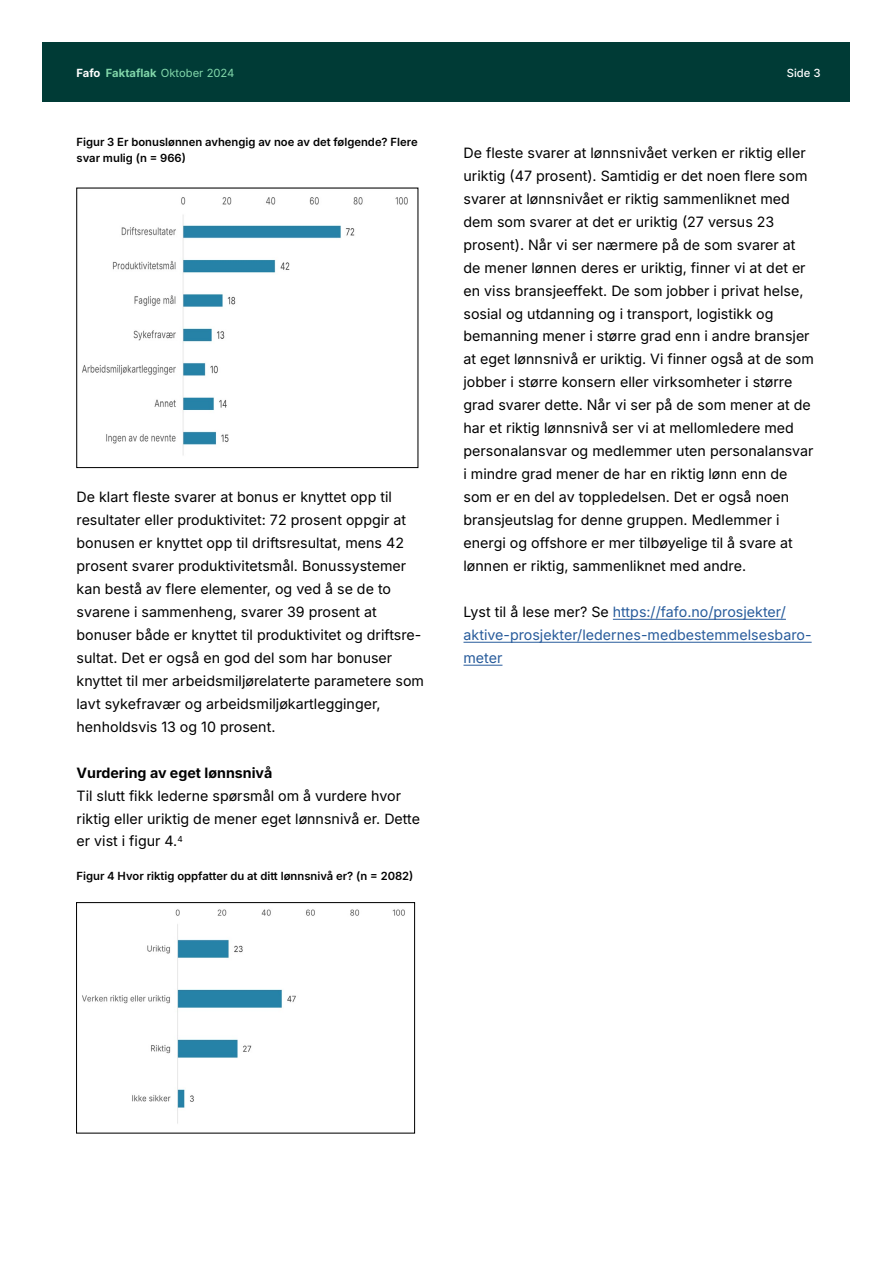
<style>
.page{position:relative;width:893px;height:1263px;background:#fff}
.page>*{position:absolute;margin:0;border:0;box-sizing:border-box;transform-origin:0 0}
.t1{font:14.25px/23px "Inter";color:#000}
.t2{font:14.25px/23px "Inter";color:#275b9b}
.t3{font:700 14.25px "Inter";color:#000}
.t4{font:600 11.25px/16.5px "Inter";color:#000}
.t5{font:11.25px "Inter";color:#81d6aa}
.t6{font:11.25px "Inter";color:#fff}
.s1{font-weight:700;color:#fff}
.s2{font-weight:700}
.s3{color:#000}
</style>
<div class="page">
<div style="left:43px;top:43px;width:807px;height:59px;background:#003b36"></div>
<hr style="left:613px;top:619px;width:173px;height:1px;background:#275b9b">
<hr style="left:463px;top:642px;width:349px;height:1px;background:#275b9b">
<hr style="left:463px;top:665px;width:39px;height:1px;background:#275b9b">
<img style="left:82px;top:197px;width:326px;height:258px">
<img style="left:82px;top:909px;width:323px;height:215px">
<div style="left:76px;top:902px;width:339px;height:231px;border:1px solid #000"></div>
<p class="t5" style="left:76px;top:64px;width:160px"><span class="s1">Fafo</span> <span class="s2">Faktaflak</span> Oktober 2024</p>
<p class="t6" style="left:787px;top:64px;width:35px">Side 3</p>
<p class="t4" style="left:77px;top:133px;width:343px">Figur 3 Er bonuslønnen avhengig av noe av det følgende? Flere svar mulig (n = 966)</p>
<p class="t1" style="left:77px;top:485px;width:349px">De klart fleste svarer at bonus er knyttet opp til resultater eller produktivitet: 72 prosent oppgir at bonusen er knyttet opp til driftsresultat, mens 42 prosent svarer produktivitetsmål. Bonussystemer kan bestå av flere elementer, og ved å se de to svarene i sammenheng, svarer 39 prosent at bonuser både er knyttet til produktivitet og driftsre&shy;sultat. Det er også en god del som har bonuser knyttet til mer arbeidsmiljørelaterte parametere som lavt sykefravær og arbeidsmiljøkartlegginger, henholdsvis 13 og 10 prosent.</p>
<p class="t3" style="left:77px;top:762px;width:197px">Vurdering av eget lønnsnivå</p>
<p class="t1" style="left:77px;top:783px;width:345px">Til slutt fikk lederne spørsmål om å vurdere hvor riktig eller uriktig de mener eget lønnsnivå er. Dette er vist i figur 4.<sup>4</sup></p>
<p class="t4" style="left:77px;top:867px;width:338px">Figur 4 Hvor riktig oppfatter du at ditt lønnsnivå er? (n = 2082)</p>
<p class="t1" style="left:463px;top:141px;width:352px">De fleste svarer at lønnsnivået verken er riktig eller uriktig (47 prosent). Samtidig er det noen flere som svarer at lønnsnivået er riktig sammenliknet med dem som svarer at det er uriktig (27 versus 23 prosent). Når vi ser nærmere på de som svarer at de mener lønnen deres er uriktig, finner vi at det er en viss bransjeeffekt. De som jobber i privat helse, sosial og utdanning og i transport, logistikk og bemanning mener i større grad enn i andre bransjer at eget lønnsnivå er uriktig. Vi finner også at de som jobber i større konsern eller virksomheter i større grad svarer dette. Når vi ser på de som mener at de har et riktig lønnsnivå ser vi at mellomledere med personalansvar og medlemmer uten personalansvar i mindre grad mener de har en riktig lønn enn de som er en del av toppledelsen. Det er også noen bransjeutslag for denne gruppen. Medlemmer i energi og offshore er mer tilbøyelige til å svare at lønnen er riktig, sammenliknet med andre.</p>
<p class="t2" style="left:463px;top:600px;width:350px"><span class="s3">Lyst til å lese mer? Se</span> https://fafo.no/prosjekter/ aktive-prosjekter/ledernes-medbestemmelsesbaro&shy;meter</p>
</div>
